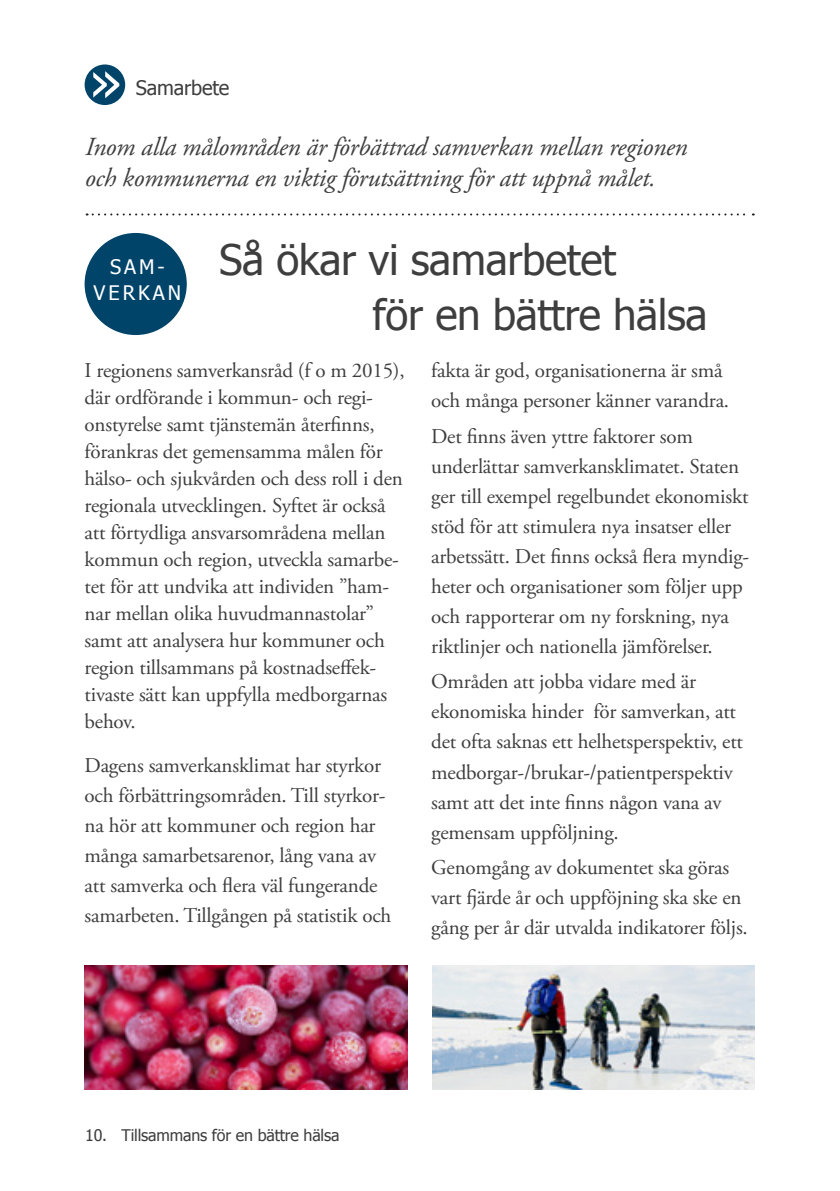
<style>
.page{position:relative;width:840px;height:1191px;background:#fff}
.page>*{position:absolute;margin:0;border:0;box-sizing:border-box;transform-origin:0 0}
.t1{font:42px "Tahoma";letter-spacing:-.01em;color:#3e3e3f}
.t2{font:italic 26px/31px "Adobe Garamond Pro";letter-spacing:-.01em;color:#3e3e3f}
.t3{font:21px/30px "Adobe Garamond Pro";letter-spacing:-.01em;color:#3e3e3f}
.t4{font:20px/26px "Tahoma";letter-spacing:.15em;color:#fff;text-align:center}
.t5{font:20px "Tahoma";color:#3e3e3f}
.t6{font:16px "Tahoma";letter-spacing:-.01em;color:#3e3e3f}
</style>
<div class="page">
<div style="left:85px;top:64px;width:40px;height:41px;background:#00446a;border-radius:50%"></div>
<svg style="left:93px;top:71px;width:26px;height:27px"></svg>
<svg style="left:87px;top:213px;width:666px;height:2px"></svg>
<img style="left:85px;top:965px;width:322px;height:125px">
<img style="left:432px;top:965px;width:322px;height:125px">
<div style="left:85px;top:233px;width:102px;height:102px;background:#00446a;border-radius:50%"></div>
<p class="t5" style="left:136px;top:74px;width:95px">Samarbete</p>
<p class="t2" style="left:85px;top:132px;width:603px">Inom alla målområden är förbättrad samverkan mellan regionen och kommunerna en viktig förutsättning för att uppnå målet.</p>
<p class="t4" style="left:93px;top:253px;width:89px">sam&shy;verkan</p>
<h1 class="t1" style="left:219px;top:231px;width:398px">Så ökar vi samarbetet</h1>
<h1 class="t1" style="left:372px;top:286px;width:336px">för en bättre hälsa</h1>
<p class="t3" style="left:85px;top:357px;width:321px;line-height:27px">I regionens samverkansråd (f o m 2015), där ordförande i kommun- och regi&shy;onstyrelse samt tjänstemän återfinns, förankras det gemensamma målen för hälso- och sjukvården och dess roll i den regionala utvecklingen. Syftet är också att förtydliga ansvarsområdena mellan kommun och region, utveckla samarbe&shy;tet för att undvika att individen ”ham&shy;nar mellan olika huvudmannastolar” samt att analysera hur kommuner och region tillsammans på kostnadseffek&shy;tivaste sätt kan uppfylla medborgarnas behov.</p>
<p class="t3" style="left:85px;top:750px;width:308px">Dagens samverkansklimat har styrkor och förbättringsområden. Till styrkor&shy;na hör att kommuner och region har många samarbetsarenor, lång vana av att samverka och flera väl fungerande samarbeten. Tillgången på statistik och</p>
<p class="t3" style="left:431px;top:356px;width:299px">fakta är god, organisationerna är små och många personer känner varandra.</p>
<p class="t3" style="left:431px;top:422px;width:319px">Det finns även yttre faktorer som underlättar samverkansklimatet. Staten ger till exempel regelbundet ekonomiskt stöd för att stimulera nya insatser eller arbetssätt. Det finns också flera myndig&shy;heter och organisationer som följer upp och rapporterar om ny forskning, nya riktlinjer och nationella jämförelser.</p>
<p class="t3" style="left:431px;top:667px;width:313px">Områden att jobba vidare med är ekonomiska hinder för samverkan, att det ofta saknas ett helhetsperspektiv, ett medborgar-/brukar-/patientperspektiv samt att det inte finns någon vana av gemensam uppföljning.</p>
<p class="t3" style="left:431px;top:853px;width:318px">Genomgång av dokumentet ska göras vart fjärde år och uppföjning ska ske en gång per år där utvalda indikatorer följs.</p>
<p class="t6" style="left:85px;top:1124px;width:256px">10. Tillsammans för en bättre hälsa</p>
</div>
